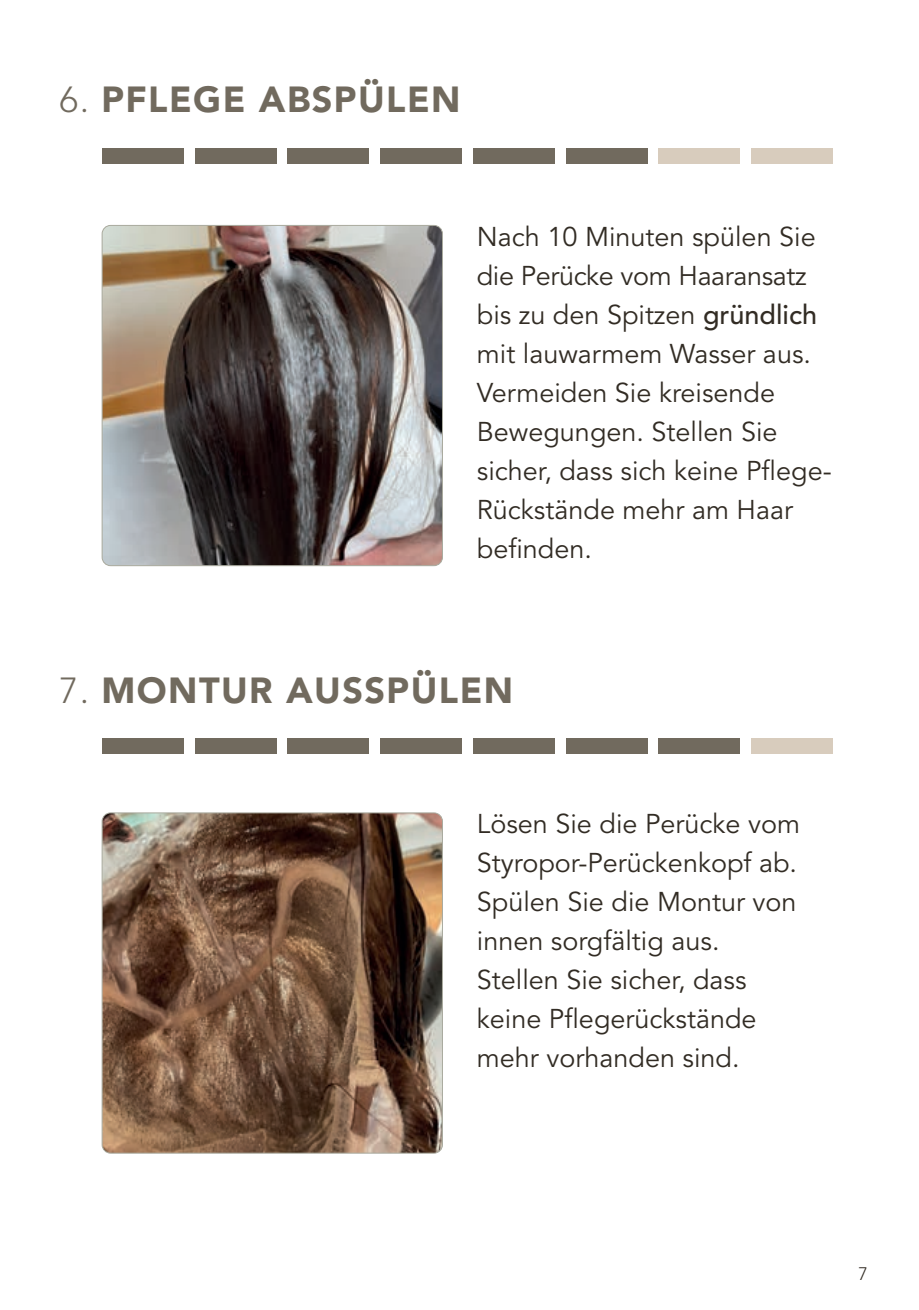
<style>
.page{position:relative;width:919px;height:1310px;background:#fff}
.page>*{position:absolute;margin:0;border:0;box-sizing:border-box;transform-origin:0 0}
.t1{font:900 36px "Avenir LT Std";letter-spacing:.04em;color:#716a5e}
.t2{font:27px/39px "Avenir LT Std";color:#322c24}
.t3{font:300 18px "Avenir LT Std";color:#322c24}
.s1{font-weight:300}
.s2{font-weight:500}
</style>
<div class="page">
<img style="left:102px;top:814px;width:340px;height:339px">
<div style="left:102px;top:812px;width:341px;height:341px;border:1px solid #aaab9f;border-radius:9px"></div>
<img style="left:102px;top:225px;width:340px;height:341px">
<div style="left:102px;top:225px;width:341px;height:341px;border:1px solid #aaab9f;border-radius:9px"></div>
<div style="left:102px;top:148px;width:81px;height:15px;background:#716a5e"></div>
<div style="left:195px;top:148px;width:81px;height:15px;background:#716a5e"></div>
<div style="left:287px;top:148px;width:82px;height:15px;background:#716a5e"></div>
<div style="left:380px;top:148px;width:81px;height:15px;background:#716a5e"></div>
<div style="left:473px;top:148px;width:81px;height:15px;background:#716a5e"></div>
<div style="left:566px;top:148px;width:81px;height:15px;background:#716a5e"></div>
<div style="left:658px;top:148px;width:82px;height:15px;background:#d8ccbd"></div>
<div style="left:751px;top:148px;width:81px;height:15px;background:#d8ccbd"></div>
<div style="left:102px;top:738px;width:81px;height:15px;background:#716a5e"></div>
<div style="left:195px;top:738px;width:81px;height:15px;background:#716a5e"></div>
<div style="left:287px;top:738px;width:82px;height:15px;background:#716a5e"></div>
<div style="left:380px;top:738px;width:81px;height:15px;background:#716a5e"></div>
<div style="left:473px;top:738px;width:81px;height:15px;background:#716a5e"></div>
<div style="left:566px;top:738px;width:81px;height:15px;background:#716a5e"></div>
<div style="left:658px;top:738px;width:82px;height:15px;background:#716a5e"></div>
<div style="left:751px;top:738px;width:81px;height:15px;background:#d8ccbd"></div>
<h1 class="t1" style="left:60px;top:78px;width:402px"><span class="s1">6.</span> PFLEGE ABSPÜLEN</h1>
<p class="t2" style="left:477px;top:218px;width:356px">Nach 10 Minuten spülen Sie die Perücke vom Haaransatz bis zu den Spitzen <span class="s2">gründlich </span>mit lauwarmem Wasser aus.<br>Vermeiden Sie kreisende<br>Bewegungen. Stellen Sie sicher, dass sich keine Pflege-<br>Rückstände mehr am Haar befinden.</p>
<h1 class="t1" style="left:60px;top:669px;width:455px"><span class="s1">7.</span> MONTUR AUSSPÜLEN</h1>
<p class="t2" style="left:477px;top:805px;width:325px">Lösen Sie die Perücke vom<br>Styropor-Perückenkopf ab.<br>Spülen Sie die Montur von innen sorgfältig aus.<br>Stellen Sie sicher, dass keine Pflegerückstände mehr vorhanden sind.</p>
<p class="t3" style="left:858px;top:1263px;width:11px">7</p>
</div>
